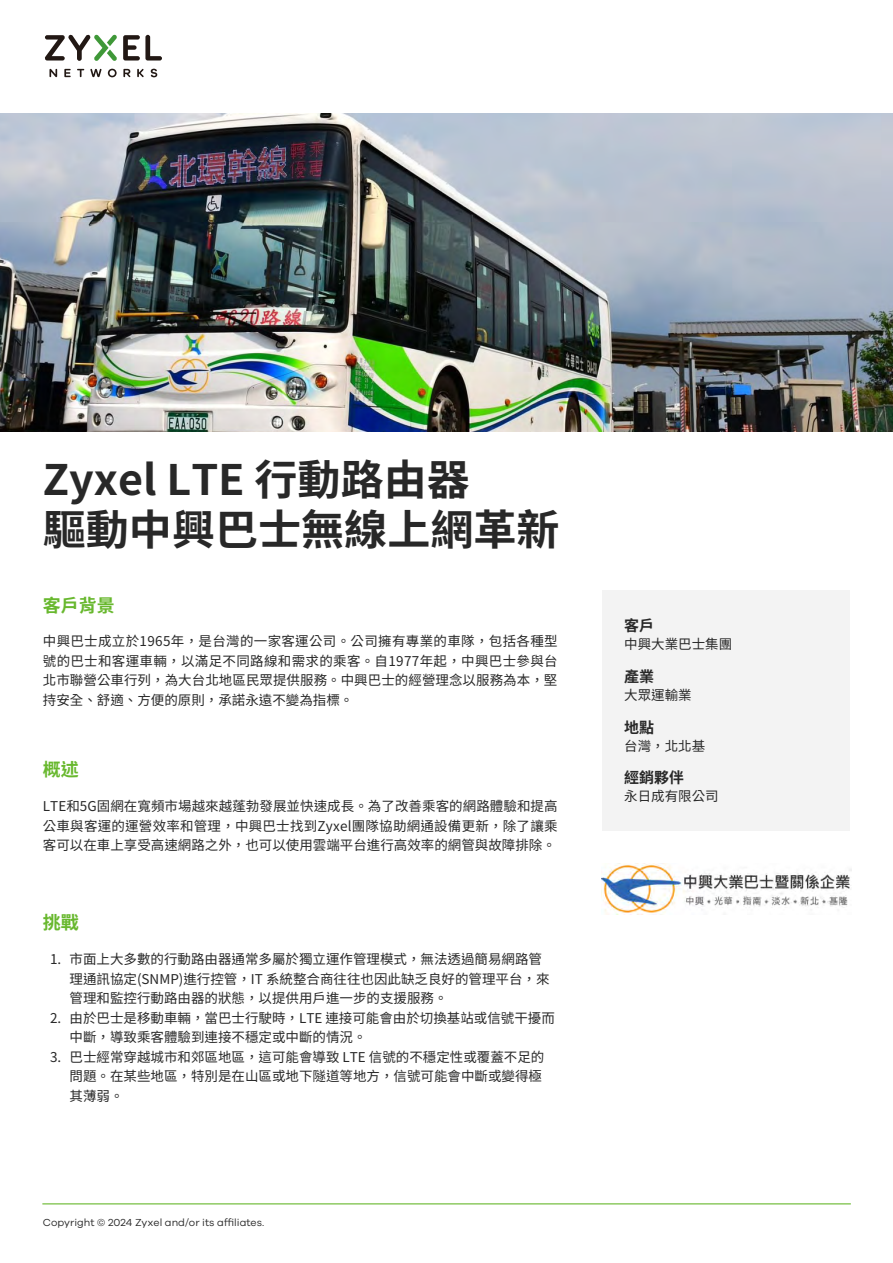
<style>
.page{position:relative;width:893px;height:1263px;background:#fff}
.page>*{position:absolute;margin:0;border:0;box-sizing:border-box;transform-origin:0 0}
.t1{font:700 42px/50.4px "Source Han Sans TW";color:#282828}
.t2{font:700 18px "Source Han Sans TW";color:#68b82e}
.t3{font:700 15px "Source Han Sans TW";color:#282828}
.t4{font:13.5px/19.5px "Source Han Sans TW";color:#282828}
.t5{font:10.5px "Galano Grotesque";color:#282828}
</style>
<div class="page">
<div style="left:602px;top:590px;width:248px;height:240px;background:#f2f2f2"></div>
<hr style="left:42px;top:1203px;width:809px;height:1px;background:#68b82e">
<svg style="left:49px;top:69px;width:8px;height:8px"></svg>
<svg style="left:64px;top:69px;width:7px;height:8px"></svg>
<svg style="left:77px;top:69px;width:7px;height:8px"></svg>
<svg style="left:90px;top:69px;width:12px;height:8px"></svg>
<svg style="left:108px;top:69px;width:9px;height:8px"></svg>
<svg style="left:137px;top:69px;width:7px;height:8px"></svg>
<svg style="left:151px;top:69px;width:6px;height:8px"></svg>
<svg style="left:123px;top:69px;width:8px;height:8px"></svg>
<svg style="left:123px;top:35px;width:39px;height:26px"></svg>
<svg style="left:45px;top:34px;width:72px;height:27px"></svg>
<img style="left:0;top:113px;width:893px;height:318px">
<img style="left:601px;top:863px;width:250px;height:51px">
<h1 class="t1" style="left:43px;top:455px;width:518px">Zyxel LTE 行動路由器<br>驅動中興巴士無線上網革新</h1>
<h2 class="t2" style="left:43px;top:595px;width:73px">客戶背景</h2>
<p class="t4" style="left:43px;top:632px;width:516px;text-align:justify">中興巴士成立於1965年，是台灣的一家客運公司。公司擁有專業的車隊，包括各種型號的巴士和客運車輛，以滿足不同路線和需求的乘客。自1977年起，中興巴士參與台北市聯營公車行列，為大台北地區民眾提供服務。中興巴士的經營理念以服務為本，堅持安全、舒適、方便的原則，承諾永遠不變為指標。</p>
<h2 class="t2" style="left:43px;top:759px;width:37px">概述</h2>
<p class="t4" style="left:43px;top:797px;width:516px;text-align:justify">LTE和5G固網在寬頻市場越來越蓬勃發展並快速成長。為了改善乘客的網路體驗和提高公車與客運的運營效率和管理，中興巴士找到Zyxel團隊協助網通設備更新，除了讓乘客可以在車上享受高速網路之外，也可以使用雲端平台進行高效率的網管與故障排除。</p>
<h2 class="t2" style="left:43px;top:912px;width:38px">挑戰</h2>
<p class="t4" style="left:70px;top:950px;width:481px;text-indent:-19px">1. 市面上大多數的行動路由器通常多屬於獨立運作管理模式，無法透過簡易網路管理通訊協定(SNMP)進行控管，IT 系統整合商往往也因此缺乏良好的管理平台，來管理和監控行動路由器的狀態，以提供用戶進一步的支援服務。</p>
<p class="t4" style="left:70px;top:1008px;width:487px;text-indent:-19px">2. 由於巴士是移動車輛，當巴士行駛時，LTE 連接可能會由於切換基站或信號干擾而中斷，導致乘客體驗到連接不穩定或中斷的情況。</p>
<p class="t4" style="left:70px;top:1047px;width:476px;text-indent:-19px">3. 巴士經常穿越城市和郊區地區，這可能會導致 LTE 信號的不穩定性或覆蓋不足的問題。在某些地區，特別是在山區或地下隧道等地方，信號可能會中斷或變得極其薄弱。</p>
<p class="t5" style="left:43px;top:1216px;width:223px">Copyright © 2024 Zyxel and/or its affiliates.</p>
<p class="t3" style="left:624px;top:617px;width:31px">客戶</p>
<p class="t4" style="left:624px;top:635px;width:109px">中興大業巴士集團</p>
<p class="t3" style="left:624px;top:668px;width:31px">產業</p>
<p class="t4" style="left:624px;top:685px;width:69px">大眾運輸業</p>
<p class="t3" style="left:624px;top:718px;width:31px">地點</p>
<p class="t4" style="left:624px;top:736px;width:82px">台灣，北北基</p>
<p class="t3" style="left:624px;top:768px;width:61px">經銷夥伴</p>
<p class="t4" style="left:624px;top:786px;width:96px">永日成有限公司</p>
</div>
